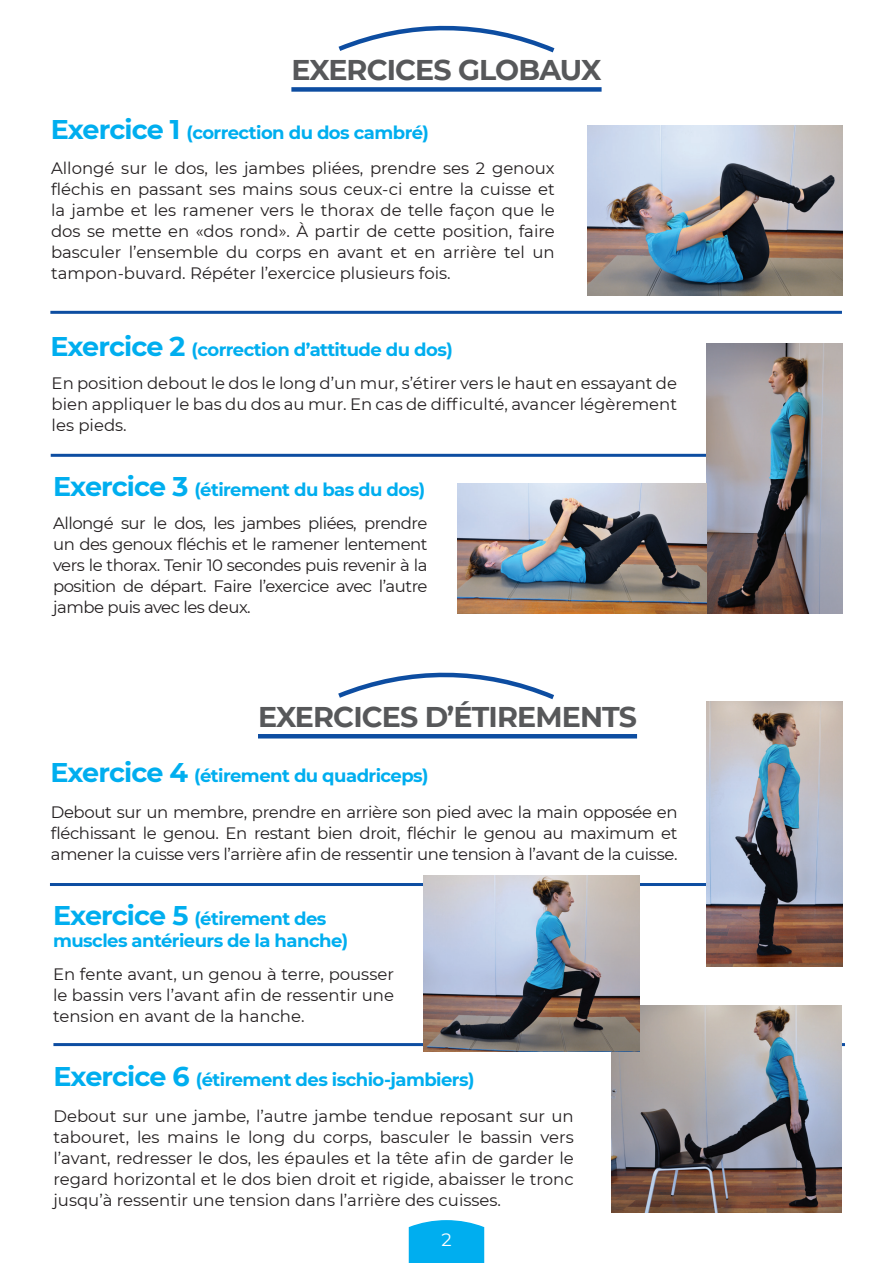
<style>
.page{position:relative;width:893px;height:1263px;background:#fff}
.page>*{position:absolute;margin:0;border:0;box-sizing:border-box;transform-origin:0 0}
.t1{font:700 28.5px "Montserrat";letter-spacing:-.03em;color:#57585a}
.t2{font:700 18px/21.6px "Montserrat";letter-spacing:-.03em;color:#00aeef}
.t3{font:18px "Montserrat";color:#fff}
.t4{font:16.5px/21px "Montserrat";color:#231f20;text-align:justify}
.s1{font-size:27px}
</style>
<div class="page">
<svg style="left:408px;top:1220px;width:77px;height:43px;background:#13b4f0"></svg>
<div style="left:291px;top:87px;width:311px;height:5px;background:#0d4da1"></div>
<svg style="left:338px;top:25px;width:217px;height:28px"></svg>
<img style="left:587px;top:126px;width:255px;height:169px">
<hr style="left:50px;top:311px;width:792px;height:3px;background:#0d4da1">
<hr style="left:51px;top:454px;width:791px;height:3px;background:#0d4da1">
<img style="left:707px;top:344px;width:135px;height:269px">
<img style="left:457px;top:483px;width:250px;height:130px">
<hr style="left:258px;top:734px;width:379px;height:4px;background:#0d4da1">
<svg style="left:338px;top:672px;width:216px;height:28px"></svg>
<hr style="left:50px;top:883px;width:791px;height:3px;background:#0d4da1">
<img style="left:707px;top:701px;width:135px;height:266px">
<hr style="left:53px;top:1043px;width:792px;height:3px;background:#0d4da1">
<img style="left:611px;top:1006px;width:231px;height:207px">
<img style="left:424px;top:875px;width:215px;height:177px">
<h1 class="t1" style="left:291px;top:49px;width:312px">EXERCICES GLOBAUX</h1>
<p class="t2" style="left:51px;top:121px;width:380px"><span class="s1">Exercice 1</span> (correction du dos cambré)</p>
<p class="t4" style="left:51px;top:157px;width:505px">Allongé sur le dos, les jambes pliées, prendre ses 2 genoux fléchis en passant ses mains sous ceux-ci entre la cuisse et la jambe et les ramener vers le thorax de telle façon que le dos se mette en «dos rond». À partir de cette position, faire basculer l’ensemble du corps en avant et en arrière tel un tampon-buvard. Répéter l’exercice plusieurs fois.</p>
<p class="t2" style="left:50px;top:337px;width:404px"><span class="s1">Exercice 2</span> (correction d’attitude du dos)</p>
<p class="t4" style="left:52px;top:372px;width:627px">En position debout le dos le long d’un mur, s’étirer vers le haut en essayant de bien appliquer le bas du dos au mur. En cas de difficulté, avancer légèrement les pieds.</p>
<p class="t2" style="left:53px;top:478px;width:374px"><span class="s1">Exercice 3</span> (étirement du bas du dos)</p>
<p class="t4" style="left:53px;top:512px;width:376px">Allongé sur le dos, les jambes pliées, prendre un des genoux fléchis et le ramener lentement vers le thorax. Tenir 10 secondes puis revenir à la position de départ. Faire l’exercice avec l’autre jambe puis avec les deux.</p>
<h1 class="t1" style="left:258px;top:696px;width:381px">EXERCICES D’ÉTIREMENTS</h1>
<p class="t2" style="left:50px;top:764px;width:380px"><span class="s1">Exercice 4</span> (étirement du quadriceps)</p>
<p class="t4" style="left:51px;top:801px;width:628px">Debout sur un membre, prendre en arrière son pied avec la main opposée en fléchissant le genou. En restant bien droit, fléchir le genou au maximum et amener la cuisse vers l’arrière afin de ressentir une tension à l’avant de la cuisse.</p>
<p class="t2" style="left:53px;top:907px;width:297px"><span class="s1">Exercice 5</span> (étirement des muscles antérieurs de la hanche)</p>
<p class="t4" style="left:53px;top:963px;width:342px">En fente avant, un genou à terre, pousser le bassin vers l’avant afin de ressentir une tension en avant de la hanche.</p>
<p class="t2" style="left:53px;top:1068px;width:423px"><span class="s1">Exercice 6</span> (étirement des ischio-jambiers)</p>
<p class="t4" style="left:53px;top:1105px;width:522px">Debout sur une jambe, l’autre jambe tendue reposant sur un tabouret, les mains le long du corps, basculer le bassin vers l’avant, redresser le dos, les épaules et la tête afin de garder le regard horizontal et le dos bien droit et rigide, abaisser le tronc jusqu’à ressentir une tension dans l’arrière des cuisses.</p>
<p class="t3" style="left:441px;top:1227px;width:12px">2</p>
</div>
